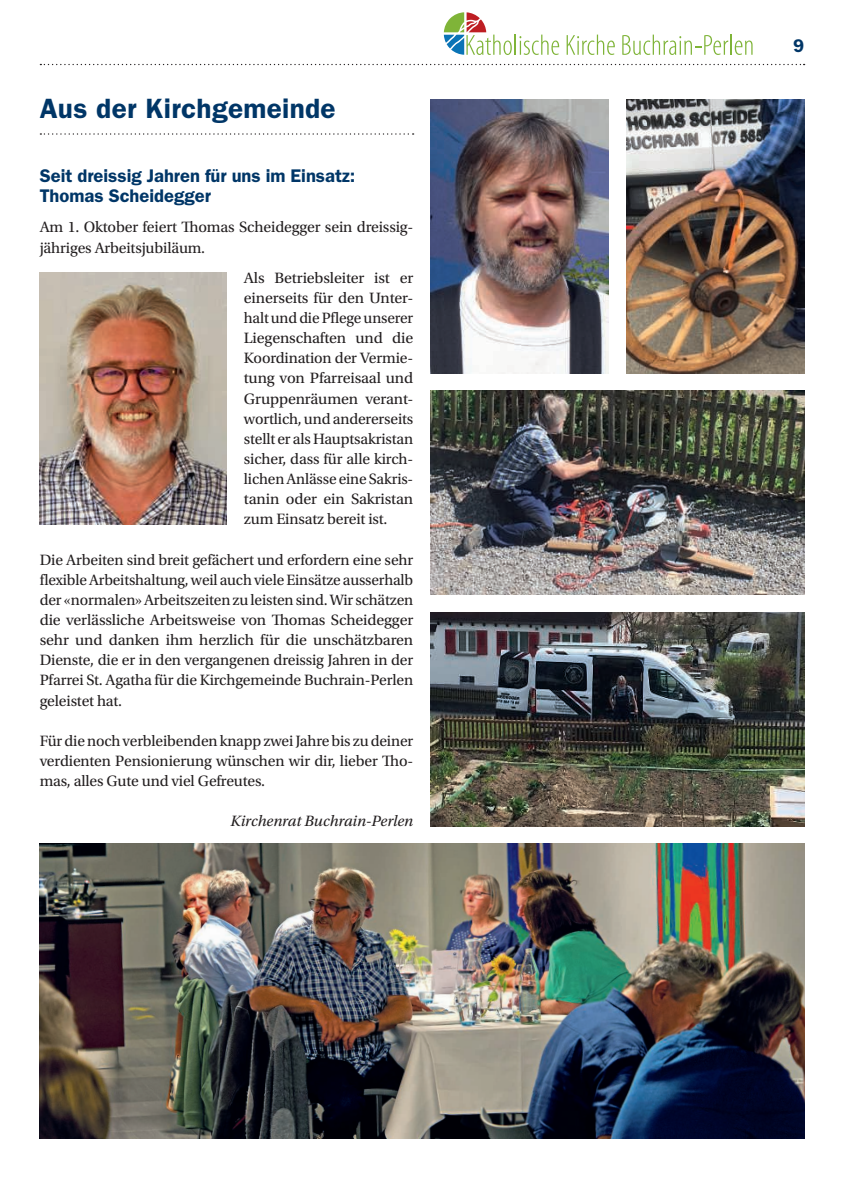
<style>
.page{position:relative;width:844px;height:1191px;background:#fff}
.page>*{position:absolute;margin:0;border:0;box-sizing:border-box;transform-origin:0 0}
.t1{font:600 28px "ITC Franklin Gothic Std";letter-spacing:.01em;color:#003667}
.t2{font:600 18.38px/20.1px "ITC Franklin Gothic Std";color:#003667}
.t3{font:15.75px/20.1px "Utopia Std";letter-spacing:-.01em;color:#231f20;text-align:justify}
.t4{font:italic 15.75px "Utopia Std";letter-spacing:-.005em;color:#231f20}
</style>
<div class="page">
<svg style="left:40px;top:64px;width:764px;height:1px"></svg>
<svg style="left:443px;top:12px;width:68px;height:43px"></svg>
<hr style="left:514px;top:35px;width:2px;height:20px;background:#7fb438">
<svg style="left:519px;top:35px;width:40px;height:20px"></svg>
<svg style="left:566px;top:35px;width:48px;height:20px"></svg>
<svg style="left:622px;top:35px;width:130px;height:20px"></svg>
<svg style="left:40px;top:133px;width:373px;height:2px"></svg>
<img style="left:40px;top:273px;width:186px;height:251px">
<img style="left:430px;top:99px;width:178px;height:274px">
<img style="left:626px;top:99px;width:178px;height:274px">
<img style="left:430px;top:391px;width:374px;height:204px">
<img style="left:430px;top:612px;width:374px;height:214px">
<img style="left:40px;top:843px;width:764px;height:295px">
<h1 class="t1" style="left:40px;top:92px;width:297px">Aus der Kirchgemeinde</h1>
<p class="t2" style="left:40px;top:166px;width:317px">Seit dreissig Jahren für uns im Einsatz:<br>Thomas Scheidegger</p>
<p class="t3" style="left:40px;top:217px;width:375px">Am 1. Oktober feiert Thomas Scheidegger sein dreissig&shy;jähriges Arbeitsjubiläum.</p>
<p class="t3" style="left:244px;top:268px;width:171px">Als Betriebsleiter ist er einerseits für den Unter&shy;halt und die Pflege unserer Liegenschaften und die Koordination der Vermie&shy;tung von Pfarreisaal und Gruppenräumen verant&shy;wortlich, und andererseits stellt er als Hauptsakristan sicher, dass für alle kirch&shy;lichen Anlässe eine Sakris&shy;tanin oder ein Sakristan zum Einsatz bereit ist.</p>
<p class="t3" style="left:40px;top:550px;width:375px">Die Arbeiten sind breit gefächert und erfordern eine sehr flexible Arbeitshaltung, weil auch viele Einsätze ausserhalb der «normalen» Arbeitszeiten zu leisten sind. Wir schätzen die verlässliche Arbeitsweise von Thomas Scheidegger sehr und danken ihm herzlich für die unschätzbaren Dienste, die er in den vergangenen dreissig Jahren in der Pfarrei St. Agatha für die Kirchgemeinde Buchrain-Perlen geleistet hat.</p>
<p class="t3" style="left:40px;top:731px;width:375px">Für die noch verbleibenden knapp zwei Jahre bis zu deiner verdienten Pensionierung wünschen wir dir, lieber Tho&shy;mas, alles Gute und viel Gefreutes.</p>
<p class="t4" style="left:230px;top:812px;width:184px">Kirchenrat Buchrain-Perlen</p>
<p class="t2" style="left:793px;top:36px;width:13px">9</p>
</div>
